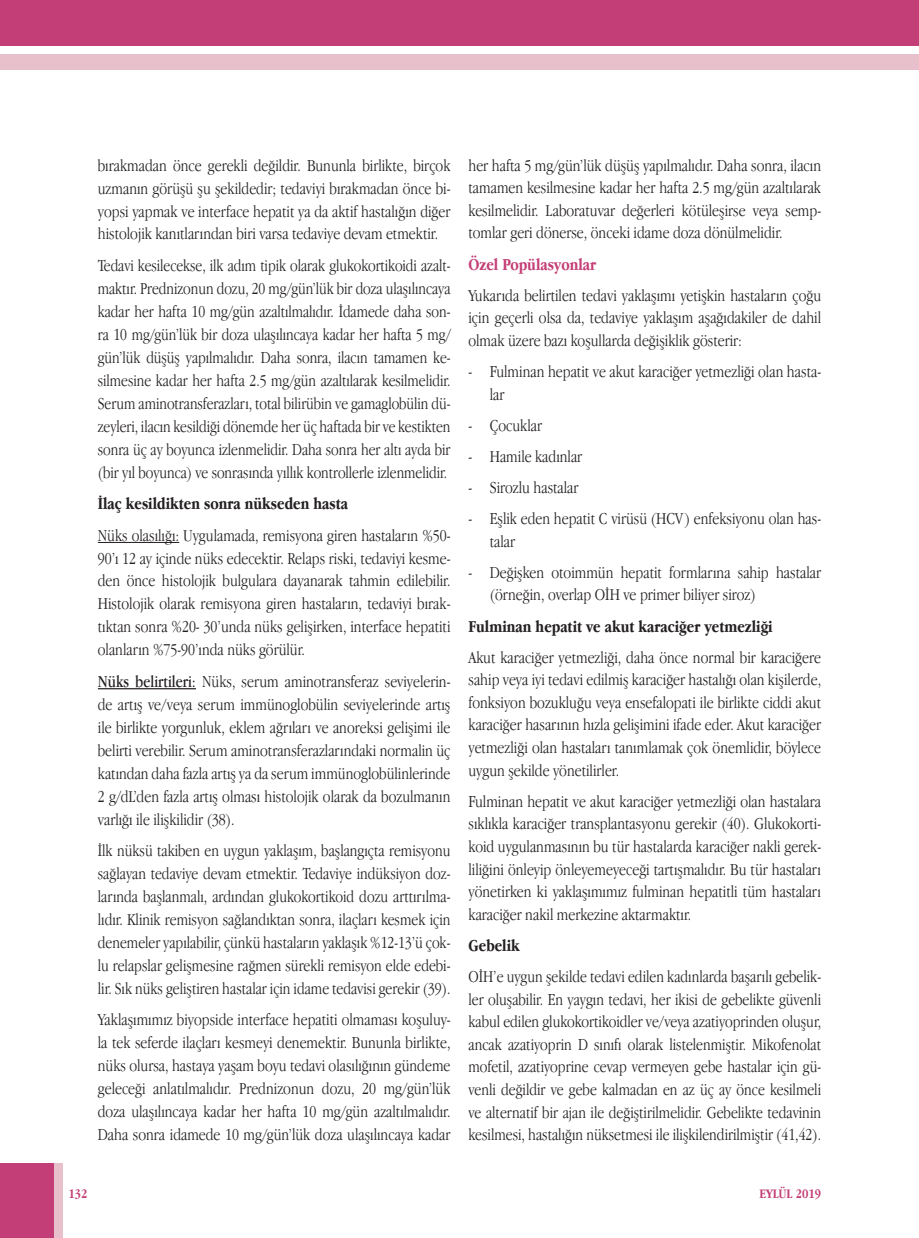
<style>
.page{position:relative;width:919px;height:1238px;background:#fff}
.page>*{position:absolute;margin:0;border:0;box-sizing:border-box;transform-origin:0 0}
.t1{font:300 17.25px/23px "Apple Garamond";color:#231f20;text-align:justify}
.t2{font:700 17.25px "Apple Garamond";color:#231f20}
.t3{font:700 17.25px "Apple Garamond";color:#c33e76}
.t4{font:700 13.5px "Apple Garamond";color:#c33e76}
.s1{font-weight:400}
</style>
<div class="page">
<div style="left:0;top:1163px;width:54px;height:74px;background:#c33e76"></div>
<div style="left:54px;top:1163px;width:8px;height:74px;background:#e7c0cb"></div>
<div style="left:0;top:54px;width:918px;height:15px;background:#e7c0cb"></div>
<div style="left:0;top:0;width:918px;height:45px;background:#c33e76"></div>
<hr style="left:98px;top:542px;width:81px;height:1px;background:#231f20">
<hr style="left:98px;top:688px;width:98px;height:1px;background:#231f20">
<p class="t1" style="left:98px;top:153px;width:354px">bırakmadan önce gerekli değildir. Bununla birlikte, birçok uzmanın görüşü şu şekildedir; tedaviyi bırakmadan önce bi&shy;yopsi yapmak ve interface hepatit ya da aktif hastalığın diğer histolojik kanıtlarından biri varsa tedaviye devam etmektir.</p>
<p class="t1" style="left:98px;top:254px;width:354px">Tedavi kesilecekse, ilk adım tipik olarak glukokortikoidi azalt&shy;maktır. Prednizonun dozu, 20 mg/gün’lük bir doza ulaşılıncaya kadar her hafta 10 mg/gün azaltılmalıdır. İdamede daha son&shy;ra 10 mg/gün’lük bir doza ulaşılıncaya kadar her hafta 5 mg/ gün’lük düşüş yapılmalıdır. Daha sonra, ilacın tamamen ke&shy;silmesine kadar her hafta 2.5 mg/gün azaltılarak kesilmelidir.<br>Serum aminotransferazları, total bilirübin ve gamaglobülin dü&shy;zeyleri, ilacın kesildiği dönemde her üç haftada bir ve kestikten sonra üç ay boyunca izlenmelidir. Daha sonra her altı ayda bir (bir yıl boyunca) ve sonrasında yıllık kontrollerle izlenmelidir.</p>
<p class="t2" style="left:98px;top:494px;width:252px">İlaç kesildikten sonra nükseden hasta</p>
<p class="t1" style="left:98px;top:523px;width:354px">Nüks olasılığı: Uygulamada, remisyona giren hastaların %50- 90’ı 12 ay içinde nüks edecektir. Relaps riski, tedaviyi kesme&shy;den önce histolojik bulgulara dayanarak tahmin edilebilir.<br>Histolojik olarak remisyona giren hastaların, tedaviyi bırak&shy;tıktan sonra %20- 30’unda nüks gelişirken, interface hepatiti olanların %75-90’ında nüks görülür.</p>
<p class="t1" style="left:98px;top:669px;width:354px"><span class="s1">Nüks belirtileri:</span> Nüks, serum aminotransferaz seviyelerin&shy;de artış ve/veya serum immünoglobülin seviyelerinde artış ile birlikte yorgunluk, eklem ağrıları ve anoreksi gelişimi ile belirti verebilir. Serum aminotransferazlarındaki normalin üç katından daha fazla artış ya da serum immünoglobülinlerinde 2 g/dL’den fazla artış olması histolojik olarak da bozulmanın varlığı ile ilişkilidir (38).</p>
<p class="t1" style="left:98px;top:838px;width:354px">İlk nüksü takiben en uygun yaklaşım, başlangıçta remisyonu sağlayan tedaviye devam etmektir. Tedaviye indüksiyon doz&shy;larında başlanmalı, ardından glukokortikoid dozu arttırılma&shy;lıdır. Klinik remisyon sağlandıktan sonra, ilaçları kesmek için denemeler yapılabilir, çünkü hastaların yaklaşık %12-13’ü çok&shy;lu relapslar gelişmesine rağmen sürekli remisyon elde edebi&shy;lir. Sık nüks geliştiren hastalar için idame tedavisi gerekir (39).</p>
<p class="t1" style="left:98px;top:1008px;width:354px">Yaklaşımımız biyopside interface hepatiti olmaması koşuluy&shy;la tek seferde ilaçları kesmeyi denemektir. Bununla birlikte, nüks olursa, hastaya yaşam boyu tedavi olasılığının gündeme geleceği anlatılmalıdır. Prednizonun dozu, 20 mg/gün’lük doza ulaşılıncaya kadar her hafta 10 mg/gün azaltılmalıdır.<br>Daha sonra idamede 10 mg/gün’lük doza ulaşılıncaya kadar</p>
<p class="t1" style="left:468px;top:153px;width:354px">her hafta 5 mg/gün’lük düşüş yapılmalıdır. Daha sonra, ilacın tamamen kesilmesine kadar her hafta 2.5 mg/gün azaltılarak kesilmelidir. Laboratuvar değerleri kötüleşirse veya semp&shy;tomlar geri dönerse, önceki idame doza dönülmelidir.</p>
<p class="t3" style="left:468px;top:254px;width:129px">Özel Popülasyonlar</p>
<p class="t1" style="left:468px;top:283px;width:354px">Yukarıda belirtilen tedavi yaklaşımı yetişkin hastaların çoğu için geçerli olsa da, tedaviye yaklaşım aşağıdakiler de dahil olmak üzere bazı koşullarda değişiklik gösterir:</p>
<p class="t1" style="left:489px;top:360px;width:333px;text-indent:-21px">- Fulminan hepatit ve akut karaciğer yetmezliği olan hasta&shy;lar</p>
<p class="t1" style="left:468px;top:413px;width:75px">- Çocuklar</p>
<p class="t1" style="left:468px;top:444px;width:115px">- Hamile kadınlar</p>
<p class="t1" style="left:468px;top:475px;width:112px">- Sirozlu hastalar</p>
<p class="t1" style="left:489px;top:507px;width:333px;text-indent:-21px">- Eşlik eden hepatit C virüsü (HCV) enfeksiyonu olan has&shy;talar</p>
<p class="t1" style="left:489px;top:560px;width:333px;text-indent:-21px">- Değişken otoimmün hepatit formlarına sahip hastalar (örneğin, overlap OİH ve primer biliyer siroz)</p>
<p class="t2" style="left:468px;top:616px;width:306px">Fulminan hepatit ve akut karaciğer yetmezliği</p>
<p class="t1" style="left:468px;top:645px;width:354px">Akut karaciğer yetmezliği, daha önce normal bir karaciğere sahip veya iyi tedavi edilmiş karaciğer hastalığı olan kişilerde, fonksiyon bozukluğu veya ensefalopati ile birlikte ciddi akut karaciğer hasarının hızla gelişimini ifade eder. Akut karaciğer yetmezliği olan hastaları tanımlamak çok önemlidir, böylece uygun şekilde yönetilirler.</p>
<p class="t1" style="left:468px;top:789px;width:354px">Fulminan hepatit ve akut karaciğer yetmezliği olan hastalara sıklıkla karaciğer transplantasyonu gerekir (40). Glukokorti&shy;koid uygulanmasının bu tür hastalarda karaciğer nakli gerek&shy;liliğini önleyip önleyemeyeceği tartışmalıdır. Bu tür hastaları yönetirken ki yaklaşımımız fulminan hepatitli tüm hastaları karaciğer nakil merkezine aktarmaktır.</p>
<p class="t2" style="left:468px;top:935px;width:53px">Gebelik</p>
<p class="t1" style="left:468px;top:964px;width:354px">OİH’e uygun şekilde tedavi edilen kadınlarda başarılı gebelik&shy;ler oluşabilir. En yaygın tedavi, her ikisi de gebelikte güvenli kabul edilen glukokortikoidler ve/veya azatiyoprinden oluşur, ancak azatiyoprin D sınıfı olarak listelenmiştir. Mikofenolat mofetil, azatiyoprine cevap vermeyen gebe hastalar için gü&shy;venli değildir ve gebe kalmadan en az üç ay önce kesilmeli ve alternatif bir ajan ile değiştirilmelidir. Gebelikte tedavinin kesilmesi, hastalığın nüksetmesi ile ilişkilendirilmiştir (41,42).</p>
<p class="t4" style="left:68px;top:1186px;width:21px">132</p>
<p class="t4" style="left:759px;top:1186px;width:63px">EYLÜL 2019</p>
</div>
